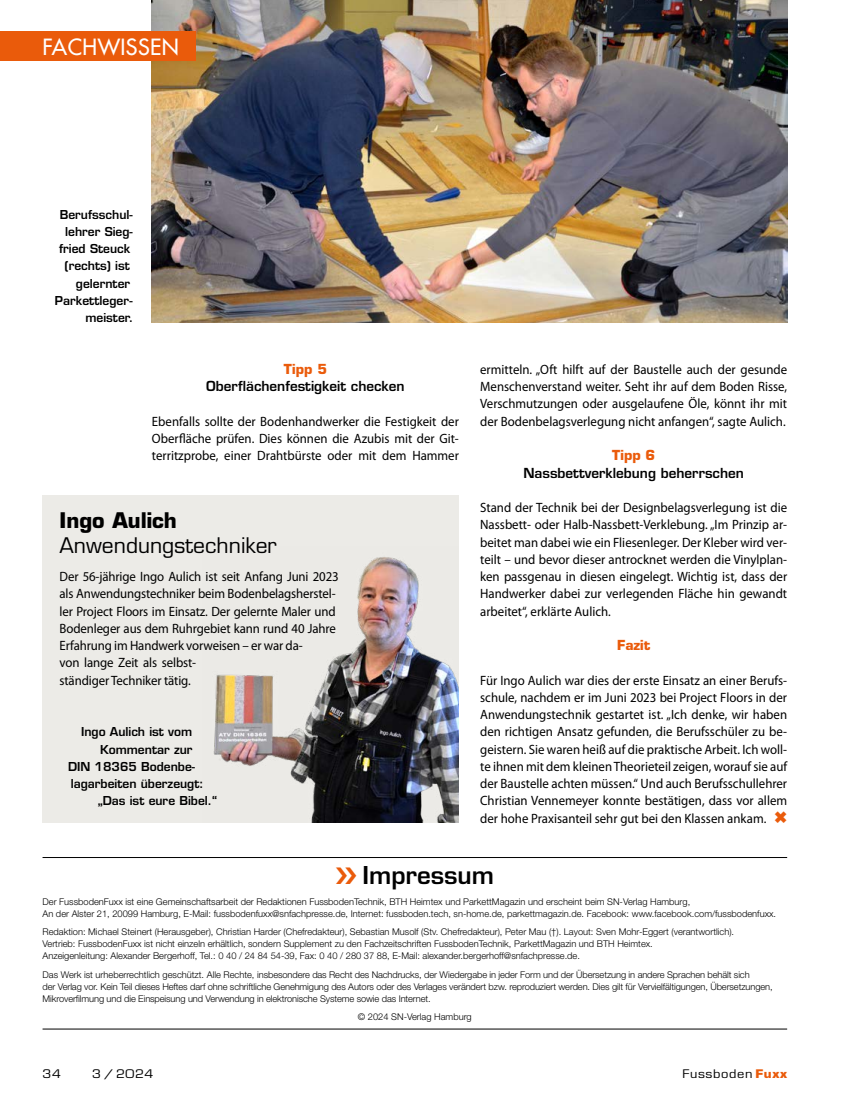
<style>
.page{position:relative;width:851px;height:1106px;background:#fff}
.page>*{position:absolute;margin:0;border:0;box-sizing:border-box;transform-origin:0 0}
.t1{font:600 24px "Eurostile LT Std";color:#000}
.t2{font:500 21.75px "Futura Std";letter-spacing:.02em;color:#fff}
.t3{font:21px "Eurostile LT Std";color:#000}
.t4{font:700 21px "Eurostile LT Std";color:#000}
.t5{font:13.5px/17.2px "Myriad Pro";letter-spacing:-.01em;color:#000;text-align:justify;scale:.95 1}
.t6{font:600 13.5px "Eurostile LT Std";color:#000}
.t7{font:700 13.5px "Eurostile LT Std";color:#ea5b0b}
.t8{font:600 12px/17.2px "Eurostile LT Std";color:#000;text-align:right}
.t9{font:11.55px "Eurostile LT Std";letter-spacing:.05em;color:#000;scale:1.11 1}
.t10{font:300 9.3px/12px "Helvetica Neue LT Std";color:#000}
.s1{font-weight:700;color:#ea5b0b}
</style>
<div class="page">
<hr style="left:43px;top:857px;width:744px;height:1px;background:#000">
<hr style="left:43px;top:1028px;width:744px;height:1px;background:#000">
<div style="left:43px;top:495px;width:416px;height:327px;background:#ecebe7"></div>
<img style="left:213px;top:557px;width:246px;height:265px">
<img style="left:152px;top:0;width:635px;height:322px">
<div style="left:0;top:31px;width:196px;height:30px;background:#ea5b0b"></div>
<h2 class="t2" style="left:43px;top:33px;width:138px">FACHWISSEN</h2>
<p class="t8" style="left:55px;top:205px;width:80px">Berufsschul&shy;lehrer Sieg&shy;fried Steuck (rechts) ist gelernter<br>Parkettleger&shy;meister.</p>
<p class="t7" style="left:284px;top:360px;width:45px">Tipp 5</p>
<p class="t6" style="left:206px;top:378px;width:200px">Oberflächenfestigkeit checken</p>
<p class="t5" style="left:152px;top:413px;width:324px">Ebenfalls sollte der Bodenhandwerker die Festigkeit der Oberfläche prüfen. Dies können die Azubis mit der Git&shy;territzprobe, einer Drahtbürste oder mit dem Hammer</p>
<h3 class="t4" style="left:60px;top:507px;width:119px">Ingo Aulich</h3>
<h3 class="t3" style="left:60px;top:532px;width:219px">Anwendungstechniker</h3>
<p class="t5" style="left:60px;top:568px;width:295px;text-align:left">Der 56-jährige Ingo Aulich ist seit Anfang Juni 2023 als Anwendungstechniker beim Bodenbelagsherstel&shy;ler Project Floors im Einsatz. Der gelernte Maler und Bodenleger aus dem Ruhrgebiet kann rund 40 Jahre Erfahrung im Handwerk vorweisen – er war da-<br>von lange Zeit als selbst-<br>ständiger Techniker tätig.</p>
<p class="t8" style="left:81px;top:723px;width:113px">Ingo Aulich ist vom</p>
<p class="t8" style="left:100px;top:740px;width:94px">Kommentar zur</p>
<p class="t8" style="left:68px;top:757px;width:128px">DIN 18365 Bodenbe-</p>
<p class="t8" style="left:71px;top:775px;width:135px">lagarbeiten überzeugt:</p>
<p class="t8" style="left:98px;top:792px;width:121px">„Das ist eure Bibel.“</p>
<p class="t5" style="left:480px;top:361px;width:324px">ermitteln. „Oft hilft auf der Baustelle auch der gesunde Menschenverstand weiter. Seht ihr auf dem Boden Risse, Verschmutzungen oder ausgelaufene Öle, könnt ihr mit der Bodenbelagsverlegung nicht anfangen“, sagte Aulich.</p>
<p class="t7" style="left:612px;top:447px;width:45px">Tipp 6</p>
<p class="t6" style="left:523px;top:464px;width:222px">Nassbettverklebung beherrschen</p>
<p class="t5" style="left:480px;top:499px;width:324px">Stand der Technik bei der Designbelagsverlegung ist die Nassbett- oder Halb-Nassbett-Verklebung. „Im Prinzip ar&shy;beitet man dabei wie ein Fliesenleger. Der Kleber wird ver&shy;teilt – und bevor dieser antrocknet werden die Vinylplan&shy;ken passgenau in diesen eingelegt. Wichtig ist, dass der Handwerker dabei zur verlegenden Fläche hin gewandt arbeitet“, erklärte Aulich.</p>
<p class="t7" style="left:617px;top:636px;width:35px">Fazit</p>
<p class="t5" style="left:480px;top:671px;width:324px">Für Ingo Aulich war dies der erste Einsatz an einer Berufs&shy;schule, nachdem er im Juni 2023 bei Project Floors in der Anwendungstechnik gestartet ist. „Ich denke, wir haben den richtigen Ansatz gefunden, die Berufsschüler zu be&shy;geistern. Sie waren heiß auf die praktische Arbeit. Ich woll&shy;te ihnen mit dem kleinen Theorieteil zeigen, worauf sie auf der Baustelle achten müssen.“ Und auch Berufsschullehrer Christian Vennemeyer konnte bestätigen, dass vor allem der hohe Praxisanteil sehr gut bei den Klassen ankam.</p>
<h1 class="t1" style="left:362px;top:859px;width:133px">Impressum</h1>
<p class="t10" style="left:43px;top:895px;width:735px">Der FussbodenFuxx ist eine Gemeinschaftsarbeit der Redaktionen FussbodenTechnik, BTH Heimtex und ParkettMagazin und erscheint beim SN-Verlag Hamburg,<br>An der Alster 21, 20099 Hamburg, E-Mail: fussbodenfuxx@snfachpresse.de, Internet: fussboden.tech, sn-home.de, parkettmagazin.de. Facebook: www.facebook.com/fussbodenfuxx.</p>
<p class="t10" style="left:43px;top:926px;width:693px">Redaktion: Michael Steinert (Herausgeber), Christian Harder (Chefredakteur), Sebastian Musolf (Stv. Chefredakteur), Peter Mau (†). Layout: Sven Mohr-Eggert (verantwortlich).<br>Vertrieb: FussbodenFuxx ist nicht einzeln erhältlich, sondern Supplement zu den Fachzeitschriften FussbodenTechnik, ParkettMagazin und BTH Heimtex.<br>Anzeigenleitung: Alexander Bergerhoff, Tel.: 0 40 / 24 84 54-39, Fax: 0 40 / 280 37 88, E-Mail: alexander.bergerhoff@snfachpresse.de.</p>
<p class="t10" style="left:43px;top:968px;width:731px">Das Werk ist urheberrechtlich geschützt. Alle Rechte, insbesondere das Recht des Nachdrucks, der Wiedergabe in jeder Form und der Übersetzung in andere Sprachen behält sich<br>der Verlag vor. Kein Teil dieses Heftes darf ohne schriftliche Genehmigung des Autors oder des Verlages verändert bzw. reproduziert werden. Dies gilt für Vervielfältigungen, Übersetzungen,<br>Mikroverfilmung und die Einspeisung und Verwendung in elektronische Systeme sowie das Internet.</p>
<p class="t10" style="left:358px;top:1010px;width:115px">© 2024 SN-Verlag Hamburg</p>
<p class="t9" style="left:43px;top:1066px;width:18px">34</p>
<p class="t9" style="left:92px;top:1066px;width:57px">3 / 2024</p>
<p class="t9" style="left:682px;top:1066px;width:96px">Fussboden <span class="s1">Fuxx</span></p>
</div>
